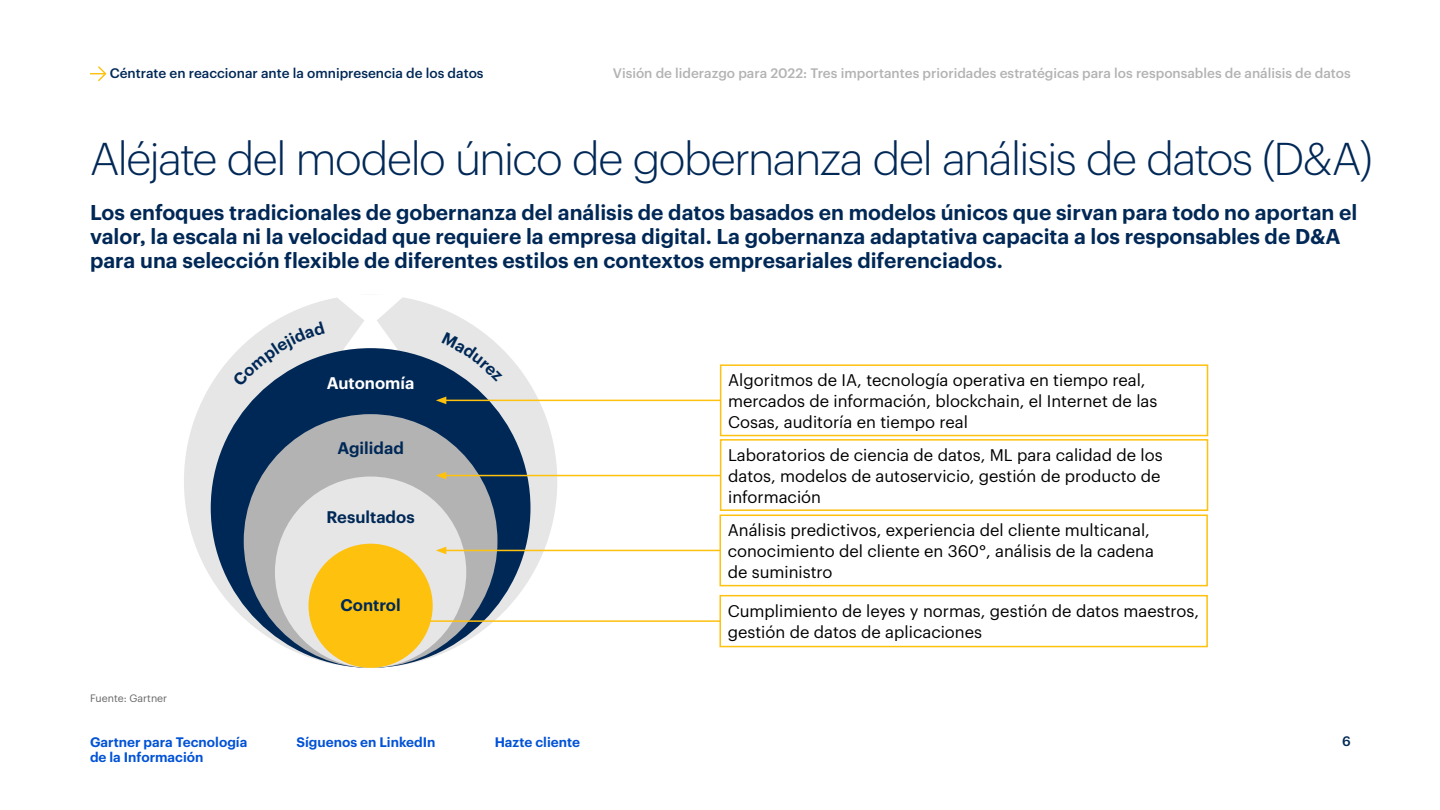
<style>
.page{position:relative;width:1440px;height:810px;background:#fff}
.page>*{position:absolute;margin:0;border:0;box-sizing:border-box;transform-origin:0 0}
.t1{font:300 45px "Graphik";letter-spacing:-.035em;color:#002856}
.t2{font:600 21px/24px "Graphik";color:#002856}
.t3{font:16.5px/21px "Graphik";color:#000}
.t4{font:600 16.5px "Graphik";color:#002856}
.t5{font:600 16.5px "Graphik";color:#fff}
.t6{font:500 13.5px "Graphik";color:#b3b3b3}
.t7{font:600 13.5px/15px "Graphik";color:#0052d6}
.t8{font:500 13.5px "Graphik";color:#002856}
.t9{font:10.5px "Graphik";color:#666}
</style>
<div class="page">
<svg style="left:90px;top:66px;width:17px;height:15px"></svg>
<div style="left:184px;top:295px;width:373px;height:373px;background:#e6e6e6;border-radius:50%"></div>
<svg style="left:334px;top:295px;width:71px;height:57px"></svg>
<div style="left:211px;top:348px;width:319px;height:320px;background:#002856;border-radius:50%"></div>
<div style="left:244px;top:414px;width:253px;height:254px;background:#b3b3b3;border-radius:50%"></div>
<div style="left:275px;top:477px;width:191px;height:191px;background:#e6e6e6;border-radius:50%"></div>
<div style="left:308px;top:544px;width:125px;height:124px;background:#fec10d;border-radius:50%"></div>
<hr style="left:444px;top:400px;width:371px;height:1px;background:#fec10d">
<svg style="left:436px;top:397px;width:10px;height:7px"></svg>
<hr style="left:444px;top:475px;width:298px;height:1px;background:#fec10d">
<svg style="left:436px;top:472px;width:10px;height:7px"></svg>
<div style="left:720px;top:365px;width:487px;height:71px;background:#fff"></div>
<div style="left:720px;top:364px;width:488px;height:72px;border:2px solid #fec10d"></div>
<div style="left:720px;top:440px;width:487px;height:70px;background:#fff"></div>
<div style="left:720px;top:439px;width:488px;height:72px;border:2px solid #fec10d"></div>
<hr style="left:444px;top:550px;width:298px;height:1px;background:#fec10d">
<svg style="left:436px;top:547px;width:10px;height:7px"></svg>
<hr style="left:416px;top:620px;width:347px;height:2px;background:#fec10d">
<div style="left:720px;top:515px;width:487px;height:71px;background:#fff"></div>
<div style="left:719px;top:515px;width:489px;height:71px;border:2px solid #fec10d"></div>
<div style="left:720px;top:596px;width:487px;height:51px;background:#fff"></div>
<div style="left:719px;top:595px;width:489px;height:52px;border:2px solid #fec10d"></div>
<svg style="left:233px;top:321px;width:92px;height:66px"></svg>
<svg style="left:441px;top:332px;width:61px;height:50px"></svg>
<p class="t8" style="left:110px;top:63px;width:375px">Céntrate en reaccionar ante la omnipresencia de los datos</p>
<p class="t6" style="left:613px;top:63px;width:739px">Visión de liderazgo para 2022: Tres importantes prioridades estratégicas para los responsables de análisis de datos</p>
<h1 class="t1" style="left:90px;top:126px;width:1284px">Aléjate del modelo único de gobernanza del análisis de datos (D&amp;A)</h1>
<p class="t2" style="left:90px;top:198px;width:1269px">Los enfoques tradicionales de gobernanza del análisis de datos basados en modelos únicos que sirvan para todo no aportan el valor, la escala ni la velocidad que requiere la empresa digital. La gobernanza adaptativa capacita a los responsables de D&amp;A para una selección flexible de diferentes estilos en contextos empresariales diferenciados.</p>
<p class="t9" style="left:90px;top:691px;width:79px">Fuente: Gartner</p>
<p class="t5" style="left:327px;top:371px;width:89px">Autonomía</p>
<p class="t3" style="left:728px;top:368px;width:431px">Algoritmos de IA, tecnología operativa en tiempo real, mercados de información, blockchain, el Internet de las<br>Cosas, auditoría en tiempo real</p>
<p class="t3" style="left:728px;top:443px;width:436px">Laboratorios de ciencia de datos, ML para calidad de los datos, modelos de autoservicio, gestión de producto de información</p>
<p class="t3" style="left:728px;top:518px;width:428px">Análisis predictivos, experiencia del cliente multicanal, conocimiento del cliente en 360°, análisis de la cadena de suministro</p>
<p class="t3" style="left:728px;top:599px;width:473px">Cumplimiento de leyes y normas, gestión de datos maestros, gestión de datos de aplicaciones</p>
<p class="t4" style="left:337px;top:435px;width:68px">Agilidad</p>
<p class="t4" style="left:326px;top:504px;width:90px">Resultados</p>
<p class="t4" style="left:340px;top:593px;width:62px">Control</p>
<p class="t7" style="left:90px;top:733px;width:159px">Gartner para Tecnología de la Información</p>
<p class="t7" style="left:296px;top:733px;width:140px">Síguenos en LinkedIn</p>
<p class="t7" style="left:495px;top:733px;width:87px">Hazte cliente</p>
<p class="t8" style="left:1342px;top:731px;width:10px">6</p>
</div>
